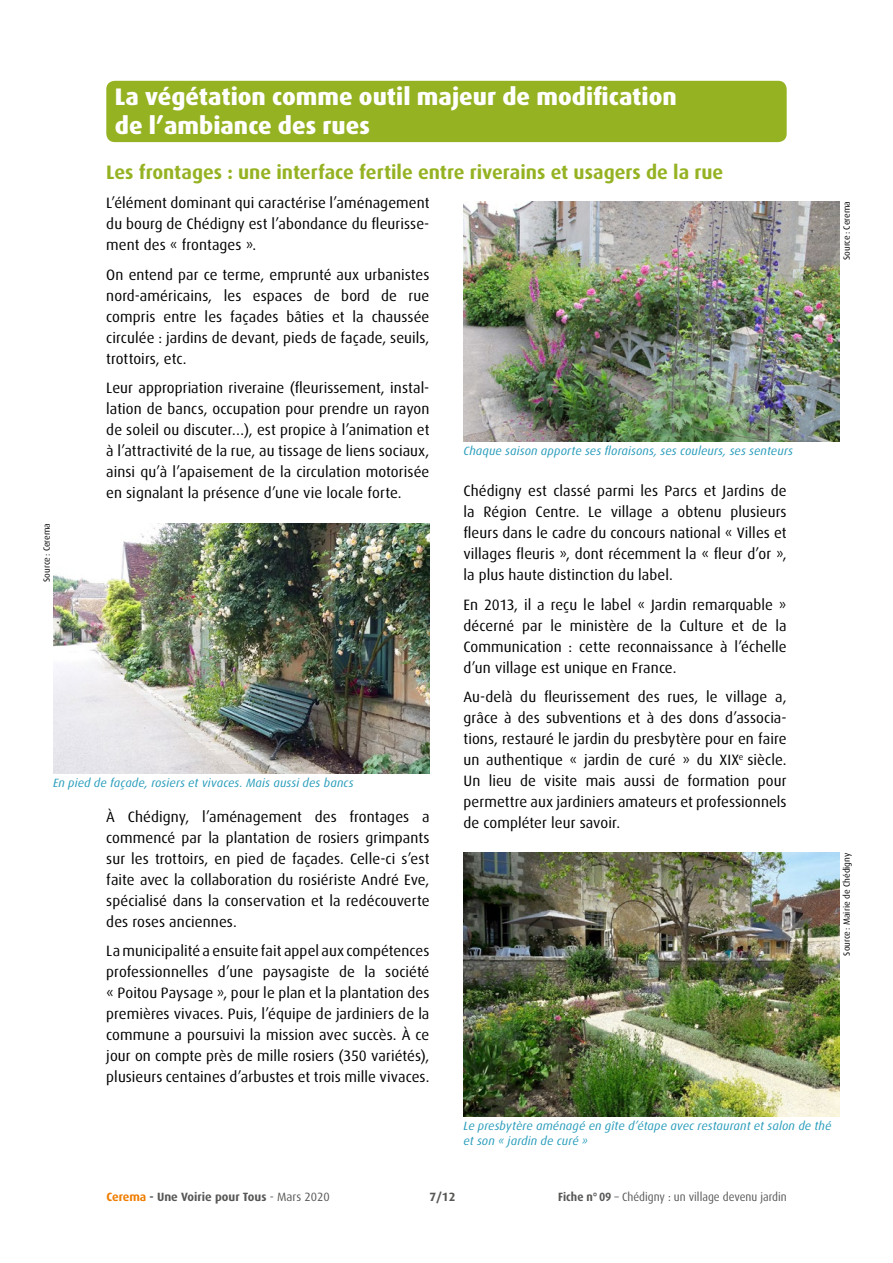
<style>
.page{position:relative;width:893px;height:1263px;background:#fff}
.page>*{position:absolute;margin:0;border:0;box-sizing:border-box;transform-origin:0 0}
.Titre_1{font:800 24px/28.8px "Dax OT";color:#fff}
.Titre_2{font:700 19.5px "Dax OT";color:#95b222}
.corps_de_texte{font:15px/21px "Dax OT";letter-spacing:.005em;color:#000;text-align:justify}
.légende{font:italic 12px/15px "Dax OT";letter-spacing:.015em;color:#279cba}
.t1{font:12px "Dax OT";color:#575756;scale:.93 1}
.t2{font:700 12px "Dax OT";color:#575756}
.Source{font:9px "Dax OT";color:#000}
.s1{color:#ef7d00}
.s2{font-weight:400}
.s3{font-weight:700}
</style>
<div class="page">
<div style="left:106px;top:81px;width:681px;height:61px;background:#95b222;border-radius:9px"></div>
<img style="left:53px;top:523px;width:376px;height:251px">
<img style="left:463px;top:201px;width:377px;height:240px">
<img style="left:463px;top:853px;width:377px;height:263px">
<p class="Titre_1" style="left:115px;top:82px;width:563px">La végétation comme outil majeur de modification de l’ambiance des rues</p>
<p class="Titre_2" style="left:106px;top:161px;width:619px">Les frontages : une interface fertile entre riverains et usagers de la rue</p>
<p class="corps_de_texte" style="left:106px;top:193px;width:325px">L’élément dominant qui caractérise l’aménagement du bourg de Chédigny est l’abondance du fleurisse&shy;ment des « frontages ».</p>
<p class="corps_de_texte" style="left:106px;top:264px;width:325px">On entend par ce terme, emprunté aux urbanistes nord-américains, les espaces de bord de rue compris entre les façades bâties et la chaussée circulée : jardins de devant, pieds de façade, seuils, trottoirs, etc.</p>
<p class="corps_de_texte" style="left:106px;top:378px;width:325px">Leur appropriation riveraine (fleurissement, instal&shy;lation de bancs, occupation pour prendre un rayon de soleil ou discuter…), est propice à l’animation et à l’attractivité de la rue, au tissage de liens sociaux, ainsi qu’à l’apaisement de la circulation motorisée en signalant la présence d’une vie locale forte.</p>
<p class="légende" style="left:463px;top:443px;width:331px">Chaque saison apporte ses floraisons, ses couleurs, ses senteurs</p>
<p class="corps_de_texte" style="left:463px;top:481px;width:325px">Chédigny est classé parmi les Parcs et Jardins de la Région Centre. Le village a obtenu plusieurs fleurs dans le cadre du concours national « Villes et villages fleuris », dont récemment la « fleur d’or », la plus haute distinction du label.</p>
<p class="corps_de_texte" style="left:463px;top:594px;width:325px">En 2013, il a reçu le label « Jardin remarquable » décerné par le ministère de la Culture et de la Communication : cette reconnaissance à l’échelle d’un village est unique en France.</p>
<p class="corps_de_texte" style="left:463px;top:687px;width:325px">Au-delà du fleurissement des rues, le village a, grâce à des subventions et à des dons d’associa&shy;tions, restauré le jardin du presbytère pour en faire un authentique « jardin de curé » du XIX<sup>e</sup> siècle.<br>Un lieu de visite mais aussi de formation pour permettre aux jardiniers amateurs et professionnels de compléter leur savoir.</p>
<p class="Source" style="left:42px;top:582px;width:60px;rotate:-90deg">Source: Cerema</p>
<p class="légende" style="left:53px;top:775px;width:302px">En pied de façade, rosiers et vivaces. Mais aussi des bancs</p>
<p class="corps_de_texte" style="left:106px;top:806px;width:325px">À Chédigny, l’aménagement des frontages a commencé par la plantation de rosiers grimpants sur les trottoirs, en pied de façades. Celle-ci s’est faite avec la collaboration du rosiériste André Eve, spécialisé dans la conservation et la redécouverte des roses anciennes.</p>
<p class="corps_de_texte" style="left:106px;top:941px;width:325px">La municipalité a ensuite fait appel aux compétences professionnelles d’une paysagiste de la société « Poitou Paysage », pour le plan et la plantation des premières vivaces. Puis, l’équipe de jardiniers de la commune a poursuivi la mission avec succès. À ce jour on compte près de mille rosiers (350 variétés), plusieurs centaines d’arbustes et trois mille vivaces.</p>
<p class="Source" style="left:842px;top:260px;width:60px;rotate:-90deg">Source: Cerema</p>
<p class="Source" style="left:842px;top:955px;width:104px;rotate:-90deg">Source: Mairie de Chédigny</p>
<p class="légende" style="left:463px;top:1118px;width:369px">Le presbytère aménagé en gîte d’étape avec restaurant et salon de thé et son « jardin de curé »</p>
<p class="t2" style="left:106px;top:1190px;width:225px"><span class="s1">Cerema</span> - Une Voirie pour Tous <span class="s2">- Mars 2020</span></p>
<p class="t2" style="left:430px;top:1190px;width:27px">7/12</p>
<p class="t1" style="left:558px;top:1190px;width:247px"><span class="s3">Fiche n°09</span> – Chédigny : un village devenu jardin</p>
</div>
